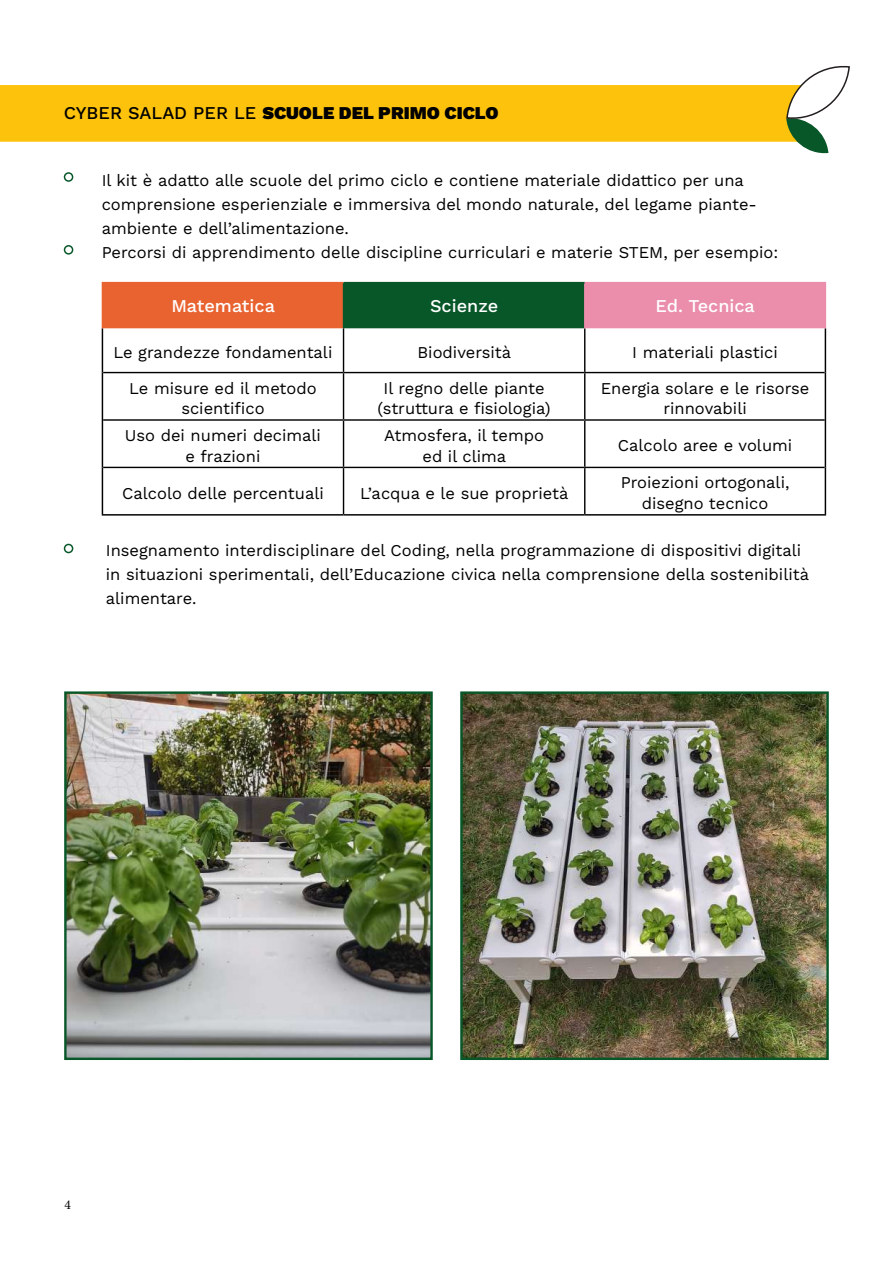
<style>
.page{position:relative;width:893px;height:1263px;background:#fff}
.page>*{position:absolute;margin:0;border:0;box-sizing:border-box;transform-origin:0 0}
.t1{font:900 18px "Work Sans";color:#000}
.t2{font:500 18px "Work Sans";color:#fff}
.t3{font:16.5px/20.7px "Work Sans";color:#000;text-align:center}
.t4{font:13.5px "Minion Pro";color:#000}
.s1{font-weight:500}
</style>
<div class="page">
<div style="left:0;top:85px;width:785px;height:57px;background:#fdc20b"></div>
<svg style="left:785px;top:66px;width:65px;height:88px"></svg>
<div style="left:102px;top:283px;width:242px;height:45px;background:#e96330"></div>
<div style="left:344px;top:283px;width:241px;height:45px;background:#085729"></div>
<div style="left:585px;top:283px;width:240px;height:45px;background:#ea8eab"></div>
<hr style="left:343px;top:328px;width:1px;height:44px;background:#000">
<hr style="left:584px;top:328px;width:1px;height:44px;background:#000">
<hr style="left:103px;top:372px;width:241px;height:1px;background:#000">
<hr style="left:344px;top:372px;width:241px;height:1px;background:#000">
<hr style="left:343px;top:373px;width:1px;height:46px;background:#000">
<hr style="left:585px;top:372px;width:240px;height:1px;background:#000">
<hr style="left:584px;top:373px;width:1px;height:46px;background:#000">
<hr style="left:103px;top:419px;width:241px;height:2px;background:#000">
<hr style="left:344px;top:419px;width:241px;height:2px;background:#000">
<hr style="left:343px;top:421px;width:1px;height:46px;background:#000">
<hr style="left:585px;top:419px;width:240px;height:2px;background:#000">
<hr style="left:584px;top:421px;width:1px;height:46px;background:#000">
<hr style="left:103px;top:467px;width:241px;height:1px;background:#000">
<hr style="left:344px;top:467px;width:241px;height:1px;background:#000">
<hr style="left:343px;top:468px;width:1px;height:46px;background:#000">
<hr style="left:585px;top:467px;width:240px;height:1px;background:#000">
<hr style="left:584px;top:468px;width:1px;height:46px;background:#000">
<hr style="left:102px;top:328px;width:1px;height:45px;background:#000">
<hr style="left:825px;top:328px;width:1px;height:45px;background:#000">
<hr style="left:102px;top:373px;width:1px;height:47px;background:#000">
<hr style="left:825px;top:373px;width:1px;height:47px;background:#000">
<hr style="left:102px;top:420px;width:1px;height:47px;background:#000">
<hr style="left:825px;top:420px;width:1px;height:47px;background:#000">
<hr style="left:102px;top:467px;width:1px;height:47px;background:#000">
<hr style="left:825px;top:467px;width:1px;height:47px;background:#000">
<hr style="left:102px;top:514px;width:242px;height:2px;background:#000">
<hr style="left:344px;top:514px;width:241px;height:2px;background:#000">
<hr style="left:585px;top:514px;width:241px;height:2px;background:#000">
<hr style="left:102px;top:282px;width:242px;height:1px;background:#e96330">
<hr style="left:344px;top:282px;width:241px;height:1px;background:#085729">
<hr style="left:343px;top:283px;width:1px;height:44px;background:#085729">
<hr style="left:343px;top:327px;width:241px;height:1px;background:#085729">
<hr style="left:585px;top:282px;width:241px;height:1px;background:#ea8eab">
<hr style="left:825px;top:283px;width:1px;height:44px;background:#ea8eab">
<hr style="left:584px;top:283px;width:1px;height:44px;background:#ea8eab">
<hr style="left:584px;top:327px;width:242px;height:1px;background:#ea8eab">
<div style="left:64px;top:172px;width:9px;height:10px;border:2px solid #085729;border-radius:50%"></div>
<div style="left:64px;top:245px;width:9px;height:10px;border:2px solid #085729;border-radius:50%"></div>
<div style="left:64px;top:544px;width:9px;height:9px;border:2px solid #085729;border-radius:50%"></div>
<img style="left:67px;top:694px;width:363px;height:363px">
<div style="left:64px;top:691px;width:369px;height:369px;border:2px solid #085729"></div>
<img style="left:463px;top:694px;width:363px;height:363px">
<div style="left:460px;top:691px;width:369px;height:369px;border:2px solid #085729"></div>
<p class="t1" style="left:64px;top:102px;width:436px"><span class="s1">CYBER SALAD PER LE</span> SCUOLE DEL PRIMO CICLO</p>
<p class="t3" style="left:102px;top:168px;width:678px;line-height:24px;text-align:left">Il kit è adatto alle scuole del primo ciclo e contiene materiale didattico per una comprensione esperienziale e immersiva del mondo naturale, del legame piante&shy;ambiente e dell’alimentazione.<br>Percorsi di apprendimento delle discipline curriculari e materie STEM, per esempio:</p>
<p class="t2" style="left:171px;top:295px;width:105px">Matematica</p>
<p class="t2" style="left:430px;top:295px;width:70px">Scienze</p>
<p class="t2" style="left:656px;top:295px;width:101px">Ed. Tecnica</p>
<p class="t3" style="left:114px;top:341px;width:220px">Le grandezze fondamentali</p>
<p class="t3" style="left:417px;top:341px;width:95px">Biodiversità</p>
<p class="t3" style="left:632px;top:341px;width:147px">I materiali plastici</p>
<p class="t3" style="left:129px;top:377px;width:189px">Le misure ed il metodo scientifico</p>
<p class="t3" style="left:378px;top:377px;width:175px">Il regno delle piante (struttura e fisiologia)</p>
<p class="t3" style="left:601px;top:377px;width:210px">Energia solare e le risorse rinnovabili</p>
<p class="t3" style="left:125px;top:424px;width:198px">Uso dei numeri decimali e frazioni</p>
<p class="t3" style="left:384px;top:424px;width:161px">Atmosfera, il tempo ed il clima</p>
<p class="t3" style="left:618px;top:435px;width:176px">Calcolo aree e volumi</p>
<p class="t3" style="left:122px;top:482px;width:203px">Calcolo delle percentuali</p>
<p class="t3" style="left:360px;top:482px;width:210px">L’acqua e le sue proprietà</p>
<p class="t3" style="left:621px;top:472px;width:170px">Proiezioni ortogonali, disegno tecnico</p>
<p class="t3" style="left:106px;top:537px;width:705px;line-height:24px;text-align:left">Insegnamento interdisciplinare del Coding, nella programmazione di dispositivi digitali in situazioni sperimentali, dell’Educazione civica nella comprensione della sostenibilità alimentare.</p>
<p class="t4" style="left:65px;top:1196px;width:8px">4</p>
</div>
